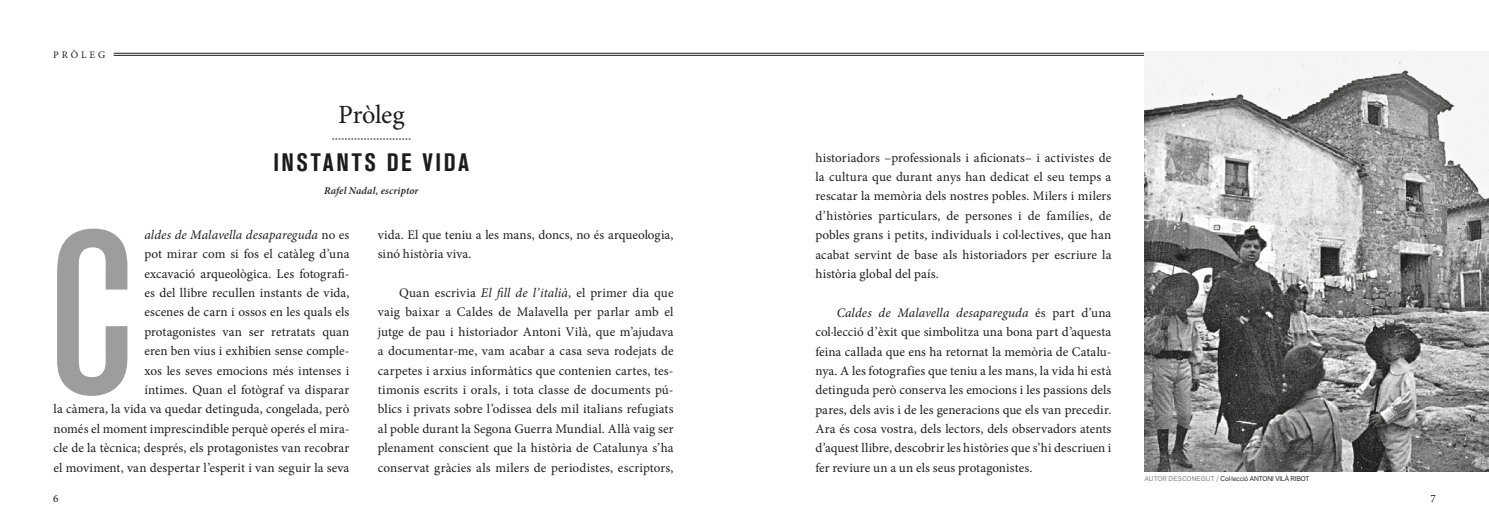
<style>
.page{position:relative;width:1489px;height:525px;background:#fff}
.page>*{position:absolute;margin:0;border:0;box-sizing:border-box;transform-origin:0 0}
.t1{font:500 condensed 231.38px "Akzidenz Grotesk BQ";color:#9d9d9d}
.t2{font:26.25px "Minion Pro";letter-spacing:-.015em;color:#1d1d1b}
.t3{font:700 condensed 25px "Akzidenz Grotesk BQ";letter-spacing:.1em;color:#1d1d1b}
.t4{font:13.12px/19.4px "Minion Pro";letter-spacing:.005em;color:#1d1d1b;text-align:justify}
.t5{font:11.25px "Minion Pro";color:#1d1d1b}
.t6{font:italic 600 10.38px "Minion Pro";letter-spacing:.015em;color:#1d1d1b}
.t7{font:10px "Minion Pro";letter-spacing:.285em;color:#1d1d1b}
.t8{font:6.88px "Akzid Grtsk Next";color:#1d1d1b}
.s1{font-style:italic}
.s2{font-weight:500;color:#9d9d9d}
</style>
<div class="page">
<svg style="left:332px;top:139px;width:78px;height:1px"></svg>
<hr style="left:114px;top:53px;width:1261px;height:1px;background:#1d1d1b">
<hr style="left:114px;top:55px;width:1261px;height:1px;background:#1d1d1b">
<img style="left:1144px;top:52px;width:344px;height:419px">
<p class="t7" style="left:53px;top:48px;width:54px">PRÒLEG</p>
<h2 class="t2" style="left:338px;top:97px;width:68px">Pròleg</h2>
<h3 class="t3" style="left:273px;top:148px;width:197px">INSTANTS DE VIDA</h3>
<p class="t6" style="left:324px;top:183px;width:96px">Rafel Nadal, escriptor</p>
<h1 class="t1" style="left:48px;top:183px;width:88px">C</h1>
<p class="t4" style="left:54px;top:225px;width:297px;text-align:right"><span class="s1">aldes de Malavella desapareguda</span> no es<br>pot mirar com si fos el catàleg d’una<br>excavació arqueològica. Les fotografi-<br>es del llibre recullen instants de vida,<br>escenes de carn i ossos en les quals els<br>protagonistes van ser retratats quan<br>eren ben vius i exhibien sense comple-<br>xos les seves emocions més intenses i<br>íntimes. Quan el fotògraf va disparar<br>la càmera, la vida va quedar detinguda, congelada, però només el moment imprescindible perquè operés el mira&shy;cle de la tècnica; després, els protagonistes van recobrar el moviment, van despertar l’esperit i van seguir la seva</p>
<p class="t4" style="left:378px;top:225px;width:297px">vida. El que teniu a les mans, doncs, no és arqueologia, sinó història viva.</p>
<p class="t4" style="left:378px;top:283px;width:297px;text-indent:21px">Quan escrivia <span class="s1">El fill de l’italià</span>, el primer dia que vaig baixar a Caldes de Malavella per parlar amb el jutge de pau i historiador Antoni Vilà, que m’ajudava a documentar-me, vam acabar a casa seva rodejats de carpetes i arxius informàtics que contenien cartes, tes&shy;timonis escrits i orals, i tota classe de documents pú&shy;blics i privats sobre l’odissea dels mil italians refugiats al poble durant la Segona Guerra Mundial. Allà vaig ser plenament conscient que la història de Catalunya s’ha conservat gràcies als milers de periodistes, escriptors,</p>
<p class="t4" style="left:815px;top:148px;width:297px">historiadors –professionals i aficionats– i activistes de la cultura que durant anys han dedicat el seu temps a rescatar la memòria dels nostres pobles. Milers i milers d’històries particulars, de persones i de famílies, de pobles grans i petits, individuals i col·lectives, que han acabat servint de base als historiadors per escriure la història global del país.</p>
<p class="t4" style="left:815px;top:303px;width:297px;text-indent:21px"><span class="s1">Caldes de Malavella desapareguda</span> és part d’una col·lecció d’èxit que simbolitza una bona part d’aquesta feina callada que ens ha retornat la memòria de Catalu&shy;nya. A les fotografies que teniu a les mans, la vida hi està detinguda però conserva les emocions i les passions dels pares, dels avis i de les generacions que els van precedir.<br>Ara és cosa vostra, dels lectors, dels observadors atents d’aquest llibre, descobrir les històries que s’hi descriuen i fer reviure un a un els seus protagonistes.</p>
<p class="t8" style="left:1144px;top:473px;width:166px"><span class="s2">AUTOR DESCONEGUT /</span> Col·lecció ANTONI VILÀ RIBOT</p>
<p class="t5" style="left:53px;top:491px;width:7px">6</p>
<p class="t5" style="left:1430px;top:491px;width:7px">7</p>
</div>
